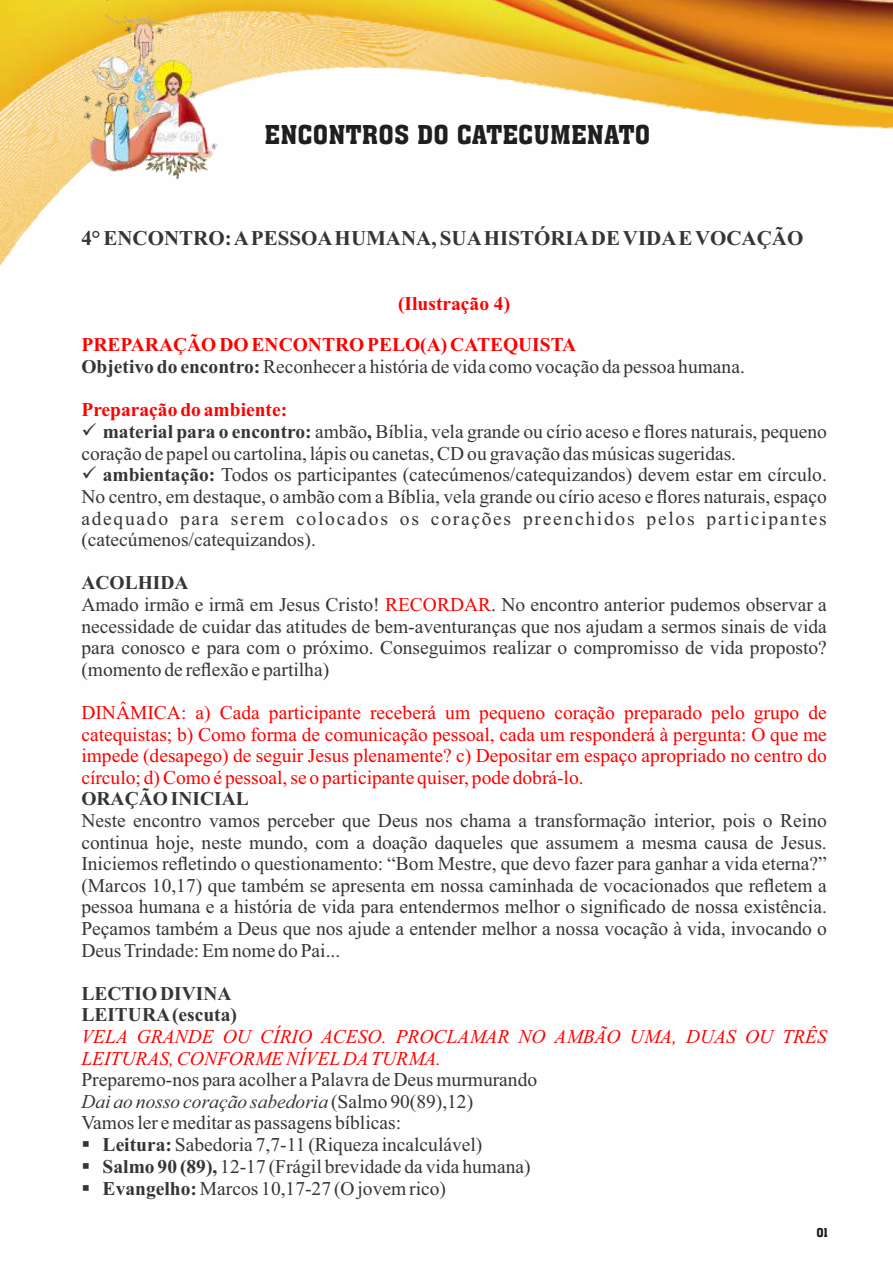
<style>
.page{position:relative;width:893px;height:1263px;background:#fff}
.page>*{position:absolute;margin:0;border:0;box-sizing:border-box;transform-origin:0 0}
.t1{font:25.5px "Aachen BT";color:#201e1e}
.t2{font:700 21px "Times New Roman";color:#373435}
.t3{font:19.5px/21.6px "Times New Roman";color:#373435}
.t4{font:19.5px/21.6px "Times New Roman";color:#f00;text-align:justify}
.t5{font:italic 19.5px/21.6px "Times New Roman";color:#f00}
.t6{font:700 19.5px/41.8px "Times New Roman";color:#f00}
.t7{font:700 19.5px/21.6px "Times New Roman";color:#373435}
.t8{font:12px "Aachen BT";color:#201e1e}
.s1{font-weight:700}
.s2{color:#f00}
.s3{font-style:italic}
</style>
<div class="page">
<img style="left:0;top:0;width:893px;height:266px">
<img style="left:78px;top:0;width:142px;height:193px">
<h1 class="t1" style="left:265px;top:124px;width:387px">ENCONTROS DO CATECUMENATO</h1>
<p class="t2" style="left:81px;top:231px;width:723px">4° ENCONTRO: APESSOAHUMANA, SUAHISTÓRIADE VIDAE VOCAÇÃO</p>
<p class="t6" style="left:81px;top:284px;width:496px;text-indent:317px">(Ilustração 4)<br>PREPARAÇÃO DO ENCONTRO PELO(A) CATEQUISTA</p>
<p class="t3" style="left:81px;top:358px;width:665px"><span class="s1">Objetivo do encontro:</span> Reconhecer a história de vida como vocação da pessoa humana.</p>
<p class="t6" style="left:81px;top:391px;width:207px">Preparação do ambiente:</p>
<p class="t3" style="left:81px;top:423px;width:747px">✓ <span class="s1">material para o encontro:</span> ambão<span class="s1">,</span> Bíblia, vela grande ou círio aceso e flores naturais, pequeno coração de papel ou cartolina, lápis ou canetas, CD ou gravação das músicas sugeridas.</p>
<p class="t3" style="left:81px;top:466px;width:747px;text-align:justify">✓ <span class="s1">ambientação:</span> Todos os participantes (catecúmenos/catequizandos) devem estar em círculo.<br>No centro, em destaque, o ambão com a Bíblia, vela grande ou círio aceso e flores naturais, espaço adequado para serem colocados os corações preenchidos pelos participantes (catecúmenos/catequizandos).</p>
<p class="t3" style="left:81px;top:574px;width:747px"><span class="s1">ACOLHIDA<br></span>Amado irmão e irmã em Jesus Cristo! <span class="s2">RECORDAR</span>. No encontro anterior pudemos observar a necessidade de cuidar das atitudes de bem-aventuranças que nos ajudam a sermos sinais de vida para conosco e para com o próximo. Conseguimos realizar o compromisso de vida proposto? (momento de reflexão e partilha)</p>
<p class="t4" style="left:81px;top:703px;width:747px">DINÂMICA: a) Cada participante receberá um pequeno coração preparado pelo grupo de catequistas; b) Como forma de comunicação pessoal, cada um responderá à pergunta: O que me impede (desapego) de seguir Jesus plenamente? c) Depositar em espaço apropriado no centro do círculo; d) Como é pessoal, se o participante quiser, pode dobrá-lo.</p>
<p class="t7" style="left:81px;top:790px;width:169px">ORAÇÃO INICIAL</p>
<p class="t3" style="left:81px;top:811px;width:747px;text-align:justify">Neste encontro vamos perceber que Deus nos chama a transformação interior, pois o Reino continua hoje, neste mundo, com a doação daqueles que assumem a mesma causa de Jesus.<br>Iniciemos refletindo o questionamento: “Bom Mestre, que devo fazer para ganhar a vida eterna?” (Marcos 10,17) que também se apresenta em nossa caminhada de vocacionados que refletem a pessoa humana e a história de vida para entendermos melhor o significado de nossa existência.<br>Peçamos também a Deus que nos ajude a entender melhor a nossa vocação à vida, invocando o Deus Trindade: Em nome do Pai...</p>
<p class="t7" style="left:81px;top:984px;width:157px">LECTIO DIVINA<br>LEITURA(escuta)</p>
<p class="t5" style="left:81px;top:1027px;width:747px">VELA GRANDE OU CÍRIO ACESO. PROCLAMAR NO AMBÃO UMA, DUAS OU TRÊS<br>LEITURAS, CONFORME NÍVELDATURMA.</p>
<p class="t3" style="left:81px;top:1071px;width:457px">Preparemo-nos para acolher a Palavra de Deus murmurando<br><span class="s3">Dai ao nosso coração sabedoria</span> (Salmo 90(89),12)<br>Vamos ler e meditar as passagens bíblicas:</p>
<p class="t3" style="left:81px;top:1135px;width:403px">▪ <span class="s1">Leitura:</span> Sabedoria 7,7-11 (Riqueza incalculável)</p>
<p class="t3" style="left:81px;top:1157px;width:451px">▪ <span class="s1">Salmo 90 (89),</span> 12-17 (Frágil brevidade da vida humana)</p>
<p class="t3" style="left:81px;top:1179px;width:366px">▪ <span class="s1">Evangelho:</span> Marcos 10,17-27 (O jovem rico)</p>
<p class="t8" style="left:816px;top:1227px;width:15px">01</p>
</div>
